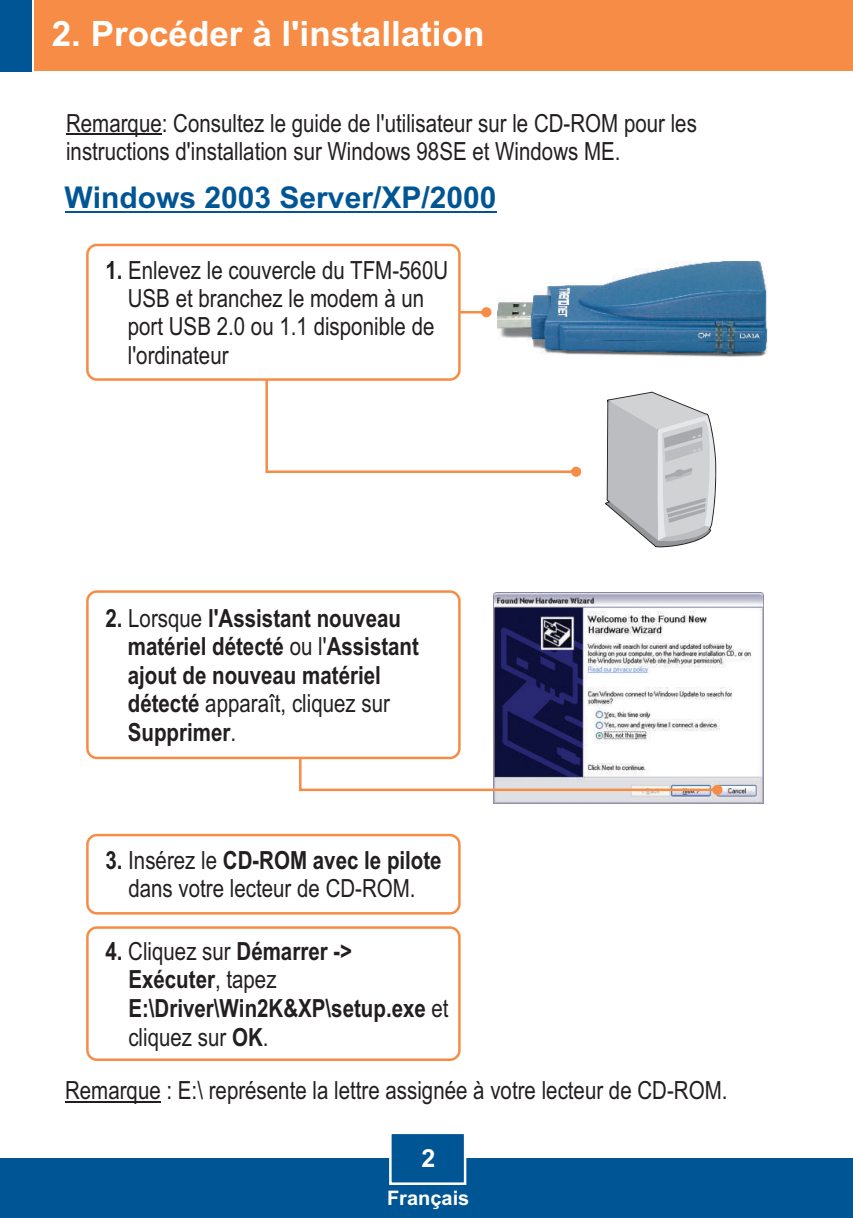
<style>
.page{position:relative;width:853px;height:1218px;background:#fff}
.page>*{position:absolute;margin:0;border:0;box-sizing:border-box;transform-origin:0 0}
.t1{font:700 35px "Arial";color:#fff}
.t2{font:700 30px "Arial";color:#005595}
.t3{font:25px/28.2px "Arial Narrow";color:#231f20}
.t4{font:700 25px/28.5px "Arial Narrow";color:#231f20}
.t5{font:700 25px "Arial";color:#fff}
.t6{font:700 20px "Arial";color:#fff}
.s1{font-weight:700}
.s2{font-weight:400}
</style>
<div class="page">
<div style="left:0;top:1158px;width:852px;height:60px;background:#005595"></div>
<div style="left:35px;top:0;width:817px;height:71px;background:#f68c45"></div>
<div style="left:0;top:0;width:32px;height:71px;background:#005595"></div>
<svg style="left:389px;top:1134px;width:78px;height:51px"></svg>
<img style="left:493px;top:593px;width:270px;height:210px">
<div style="left:86px;top:833px;width:374px;height:81px;background:#fff;border:3px solid #f68c45;border-radius:9px"></div>
<div style="left:86px;top:926px;width:374px;height:135px;background:#fff;border:3px solid #f68c45;border-radius:9px"></div>
<svg style="left:460px;top:307px;width:31px;height:10px"></svg>
<svg style="left:605px;top:392px;width:111px;height:156px"></svg>
<hr style="left:66px;top:134px;width:96px;height:1px;background:#231f20">
<hr style="left:65px;top:1101px;width:96px;height:1px;background:#231f20">
<svg style="left:265px;top:335px;width:316px;height:142px"></svg>
<svg style="left:299px;top:653px;width:423px;height:142px"></svg>
<div style="left:86px;top:244px;width:374px;height:137px;background:#fff;border:3px solid #f68c45;border-radius:9px"></div>
<hr style="left:65px;top:211px;width:431px;height:1px;background:#005595">
<div style="left:86px;top:590px;width:374px;height:169px;background:#fff;border:3px solid #f68c45;border-radius:9px"></div>
<img style="left:497px;top:261px;width:270px;height:96px">
<h1 class="t1" style="left:52px;top:21px;width:434px">2. Procéder à l'installation</h1>
<p class="t3" style="left:66px;top:111px;width:632px">Remarque: Consultez le guide de l'utilisateur sur le CD-ROM pour les instructions d'installation sur Windows 98SE et Windows ME.</p>
<p class="t2" style="left:65px;top:187px;width:433px">Windows 2003 Server/XP/2000</p>
<p class="t3" style="left:128px;top:258px;width:322px;text-indent:-22px"><span class="s1">1.</span> Enlevez le couvercle du TFM-560U<br>USB et branchez le modem à un port USB 2.0 ou 1.1 disponible de l'ordinateur</p>
<p class="t4" style="left:128px;top:606px;width:293px;text-indent:-22px">2. <span class="s2">Lorsque</span> l'Assistant nouveau matériel détecté <span class="s2">ou l'</span>Assistant ajout de nouveau matériel détecté <span class="s2">apparaît, cliquez sur<br></span>Supprimer<span class="s2">.</span></p>
<p class="t3" style="left:105px;top:848px;width:338px;text-align:center"><span class="s1">3.</span> Insérez le <span class="s1">CD-ROM avec le pilote </span>dans votre lecteur de CD-ROM.</p>
<p class="t4" style="left:128px;top:939px;width:321px;text-indent:-23px">4. <span class="s2">Cliquez sur</span> Démarrer -&gt;<br>Exécuter<span class="s2">, tapez<br></span>E:\Driver\Win2K&amp;XP\setup.exe <span class="s2">et cliquez sur</span> OK<span class="s2">.</span></p>
<p class="t3" style="left:65px;top:1078px;width:663px">Remarque : E:\ représente la lettre assignée à votre lecteur de CD-ROM.</p>
<p class="t5" style="left:421px;top:1148px;width:15px">2</p>
<p class="t6" style="left:387px;top:1190px;width:84px">Français</p>
</div>
